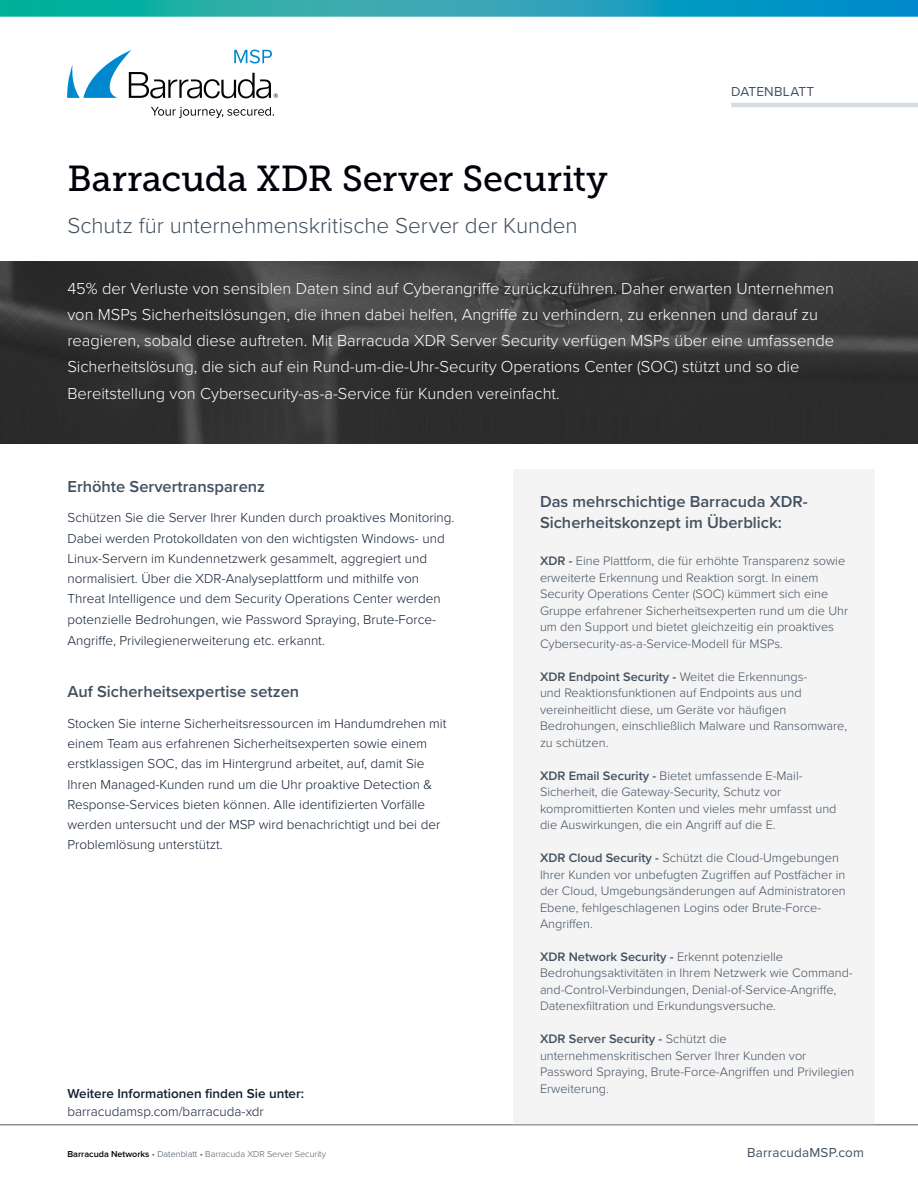
<style>
.page{position:relative;width:918px;height:1188px;background:#fff}
.page>*{position:absolute;margin:0;border:0;box-sizing:border-box;transform-origin:0 0}
.t1{font:36px "Museo Slab 500";letter-spacing:-.005em;color:#00000a}
.t2{font:300 22.5px "Proxima Nova";letter-spacing:-.005em;color:#425160}
.t3{font:300 16.5px/26.2px "Proxima Nova";color:#fff}
.t4{font:600 16.5px/21px "Proxima Nova";color:#435160}
.t5{font:600 16.5px "Proxima Nova";color:#425160}
.t6{font:300 13.5px/20.4px "Proxima Nova";color:#111f32}
.t7{font:600 13.5px "Proxima Nova";color:#111f32}
.t8{font:13.5px "Proxima Nova";letter-spacing:.015em;color:#425160}
.t9{font:300 12.75px/16.5px "Proxima Nova";color:#435160}
.t10{font:300 9px "Proxima Nova";color:#58595b}
.s1{font-weight:600}
.s2{font-weight:600;color:#00000a}
.s3{color:#425160}
</style>
<div class="page">
<hr style="left:0;top:1125px;width:918px;height:1px;background:#58595b">
<svg style="left:0;top:0;width:918px;height:17px;background:#1ea4b5"></svg>
<div style="left:513px;top:470px;width:361px;height:655px;background:#f4f4f4"></div>
<svg style="left:0;top:261px;width:918px;height:183px;background:#353536"></svg>
<hr style="left:731px;top:103px;width:187px;height:4px;background:#d6dce2">
<svg style="left:151px;top:107px;width:123px;height:11px"></svg>
<svg style="left:67px;top:50px;width:211px;height:48px"></svg>
<h1 class="t1" style="left:68px;top:158px;width:542px">Barracuda XDR Server Security</h1>
<h2 class="t2" style="left:68px;top:208px;width:512px">Schutz für unternehmenskritische Server der Kunden</h2>
<p class="t8" style="left:731px;top:81px;width:85px">DATENBLATT</p>
<p class="t3" style="left:67px;top:274px;width:768px">45% der Verluste von sensiblen Daten sind auf Cyberangriffe zurückzuführen. Daher erwarten Unternehmen von MSPs Sicherheitslösungen, die ihnen dabei helfen, Angriffe zu verhindern, zu erkennen und darauf zu reagieren, sobald diese auftreten. Mit Barracuda XDR Server Security verfügen MSPs über eine umfassende Sicherheitslösung, die sich auf ein Rund-um-die-Uhr-Security Operations Center (SOC) stützt und so die Bereitstellung von Cybersecurity-as-a-Service für Kunden vereinfacht.</p>
<p class="t5" style="left:68px;top:474px;width:199px">Erhöhte Servertransparenz</p>
<p class="t6" style="left:68px;top:507px;width:389px">Schützen Sie die Server Ihrer Kunden durch proaktives Monitoring.<br>Dabei werden Protokolldaten von den wichtigsten Windows- und Linux-Servern im Kundennetzwerk gesammelt, aggregiert und normalisiert. Über die XDR-Analyseplattform und mithilfe von Threat Intelligence und dem Security Operations Center werden potenzielle Bedrohungen, wie Password Spraying, Brute-Force-Angriffe, Privilegienerweiterung etc. erkannt.</p>
<p class="t5" style="left:68px;top:679px;width:233px">Auf Sicherheitsexpertise setzen</p>
<p class="t6" style="left:68px;top:712px;width:380px">Stocken Sie interne Sicherheitsressourcen im Handumdrehen mit einem Team aus erfahrenen Sicherheitsexperten sowie einem erstklassigen SOC, das im Hintergrund arbeitet, auf, damit Sie Ihren Managed-Kunden rund um die Uhr proaktive Detection &amp; Response-Services bieten können. Alle identifizierten Vorfälle werden untersucht und der MSP wird benachrichtigt und bei der Problemlösung unterstützt.</p>
<p class="t4" style="left:540px;top:490px;width:269px">Das mehrschichtige Barracuda XDR-<br>Sicherheitskonzept im Überblick:</p>
<p class="t9" style="left:540px;top:552px;width:310px"><span class="s1">XDR -</span> Eine Plattform, die für erhöhte Transparenz sowie erweiterte Erkennung und Reaktion sorgt. In einem Security Operations Center (SOC) kümmert sich eine Gruppe erfahrener Sicherheitsexperten rund um die Uhr um den Support und bietet gleichzeitig ein proaktives Cybersecurity-as-a-Service-Modell für MSPs.</p>
<p class="t9" style="left:540px;top:667px;width:309px"><span class="s1">XDR Endpoint Security -</span> Weitet die Erkennungs-<br>und Reaktionsfunktionen auf Endpoints aus und vereinheitlicht diese, um Geräte vor häufigen Bedrohungen, einschließlich Malware und Ransomware, zu schützen.</p>
<p class="t9" style="left:540px;top:766px;width:298px"><span class="s1">XDR Email Security -</span> Bietet umfassende E-Mail-Sicherheit, die Gateway-Security, Schutz vor kompromittierten Konten und vieles mehr umfasst und die Auswirkungen, die ein Angriff auf die E.</p>
<p class="t9" style="left:540px;top:849px;width:307px"><span class="s1">XDR Cloud Security -</span> Schützt die Cloud-Umgebungen Ihrer Kunden vor unbefugten Zugriffen auf Postfächer in der Cloud, Umgebungsänderungen auf Administratoren Ebene, fehlgeschlagenen Logins oder Brute-Force-Angriffen.</p>
<p class="t9" style="left:540px;top:948px;width:314px"><span class="s1">XDR Network Security -</span> Erkennt potenzielle Bedrohungsaktivitäten in Ihrem Netzwerk wie Command&shy;and-Control-Verbindungen, Denial-of-Service-Angriffe, Datenexfiltration und Erkundungsversuche.</p>
<p class="t9" style="left:540px;top:1030px;width:316px"><span class="s1">XDR Server Security -</span> Schützt die unternehmenskritischen Server Ihrer Kunden vor<br>Password Spraying, Brute-Force-Angriffen und Privilegien</p>
<p class="t7" style="left:68px;top:1083px;width:238px">Weitere Informationen finden Sie unter:</p>
<p class="t9" style="left:540px;top:1080px;width:70px">Erweiterung.</p>
<p class="t6" style="left:68px;top:1100px;width:198px">barracudamsp.com/barracuda-xdr</p>
<p class="t10" style="left:68px;top:1147px;width:260px"><span class="s2">Barracuda Networks</span> • <span class="s3">Datenblatt</span> • Barracuda XDR Server Security</p>
<p class="t8" style="left:747px;top:1142px;width:118px">BarracudaMSP.com</p>
</div>
